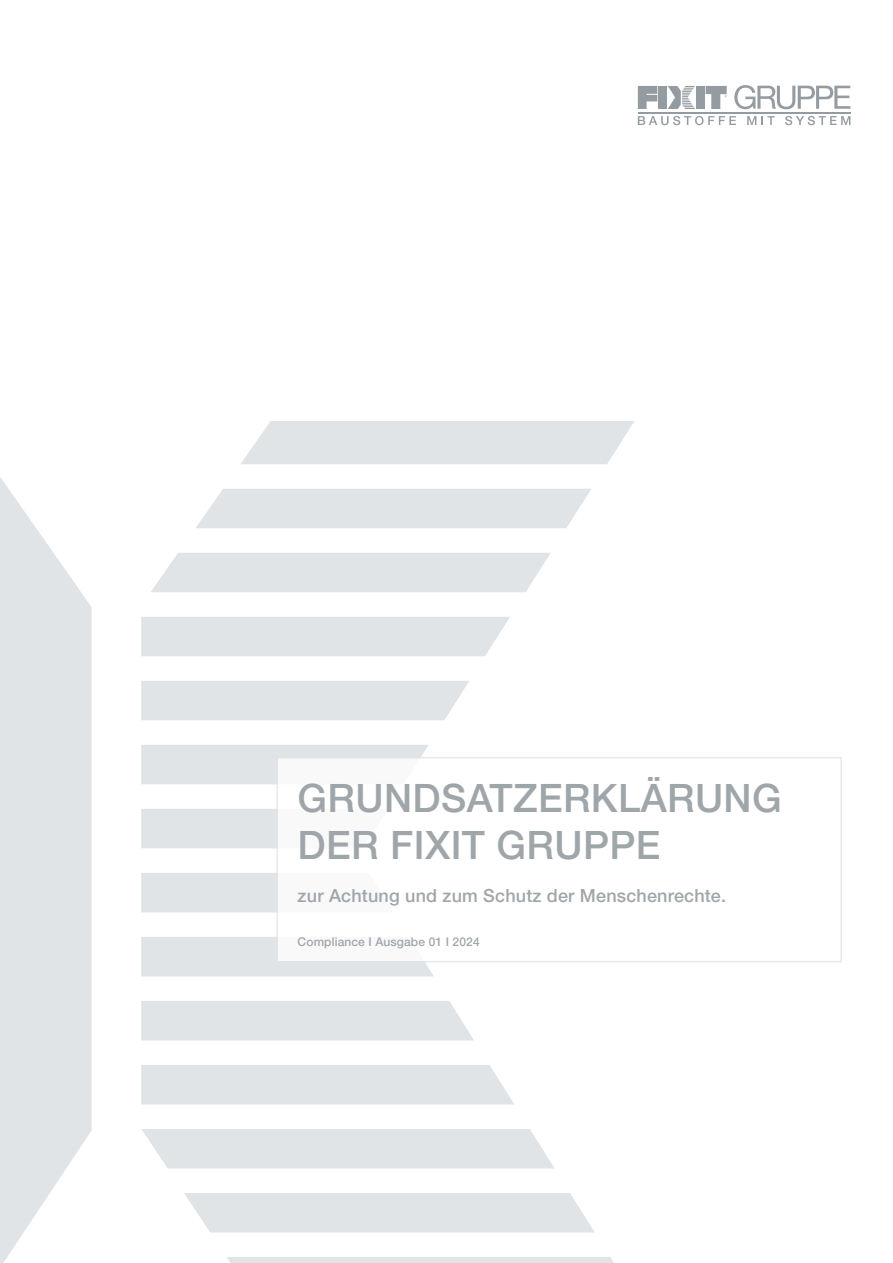
<style>
.page{position:relative;width:893px;height:1263px;background:#fff}
.page>*{position:absolute;margin:0;border:0;box-sizing:border-box;transform-origin:0 0}
.t1{font:500 39px/46.8px "Helvetica Neue LTW1 G";letter-spacing:.01em;color:#959ca1}
.t2{font:500 18px "Helvetica Neue LTW1 G";letter-spacing:.01em;color:#959ca1}
.t3{font:500 12px "Helvetica Neue LTW1 G";letter-spacing:.01em;color:#959ca1}
</style>
<div class="page">
<svg style="left:638px;top:86px;width:19px;height:23px"></svg>
<div style="left:658px;top:86px;width:9px;height:23px;background:#959ca1"></div>
<div style="left:696px;top:86px;width:9px;height:23px;background:#959ca1"></div>
<svg style="left:668px;top:86px;width:27px;height:23px"></svg>
<svg style="left:706px;top:86px;width:21px;height:23px"></svg>
<hr style="left:638px;top:112px;width:212px;height:1px;background:#959ca1">
<svg style="left:734px;top:85px;width:116px;height:24px"></svg>
<svg style="left:638px;top:116px;width:98px;height:9px"></svg>
<svg style="left:747px;top:116px;width:9px;height:9px"></svg>
<svg style="left:762px;top:116px;width:13px;height:9px"></svg>
<svg style="left:785px;top:116px;width:65px;height:9px"></svg>
<svg style="left:0;top:477px;width:92px;height:786px;fill:#e1e4e7"></svg>
<div style="left:227px;top:1257px;width:387px;height:6px;background:#e1e4e7"></div>
<div style="left:184px;top:1193px;width:410px;height:39px;background:#e1e4e7"></div>
<div style="left:142px;top:1129px;width:412px;height:39px;background:#e1e4e7"></div>
<div style="left:141px;top:1065px;width:373px;height:39px;background:#e1e4e7"></div>
<div style="left:141px;top:1001px;width:333px;height:39px;background:#e1e4e7"></div>
<div style="left:141px;top:937px;width:293px;height:39px;background:#e1e4e7"></div>
<div style="left:141px;top:873px;width:135px;height:39px;background:#e1e4e7"></div>
<div style="left:141px;top:809px;width:135px;height:39px;background:#e1e4e7"></div>
<div style="left:141px;top:745px;width:288px;height:39px;background:#e1e4e7"></div>
<div style="left:141px;top:681px;width:328px;height:39px;background:#e1e4e7"></div>
<div style="left:141px;top:617px;width:369px;height:39px;background:#e1e4e7"></div>
<div style="left:151px;top:553px;width:400px;height:39px;background:#e1e4e7"></div>
<div style="left:196px;top:489px;width:395px;height:39px;background:#e1e4e7"></div>
<svg style="left:241px;top:421px;width:393px;height:43px"></svg>
<div style="left:276px;top:757px;width:566px;height:205px;background:#fff;border:2px solid #e1e4e7"></div>
<h1 class="t1" style="left:298px;top:775px;width:486px">GRUNDSATZERKLÄRUNG<br>DER FIXIT GRUPPE</h1>
<p class="t2" style="left:298px;top:885px;width:430px">zur Achtung und zum Schutz der Menschenrechte.</p>
<p class="t3" style="left:298px;top:934px;width:184px">Compliance I Ausgabe 01 I 2024</p>
</div>
